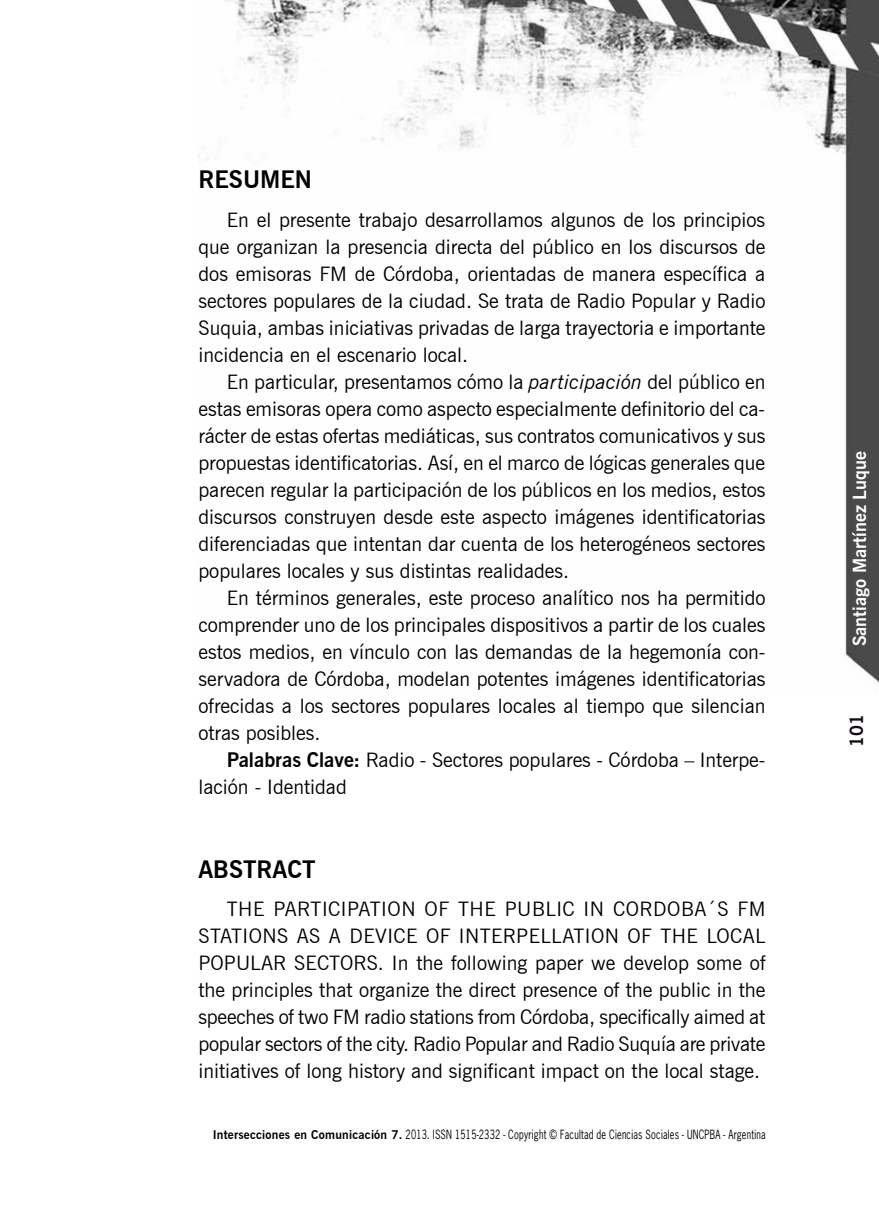
<style>
.page{position:relative;width:879px;height:1219px;background:#fff}
.page>*{position:absolute;margin:0;border:0;box-sizing:border-box;transform-origin:0 0}
.t1{font:700 24px "News Gothic BT";color:#000}
.t2{font:20px/27px "News Gothic BT";color:#000;text-align:justify}
.t3{font:700 18px "News Gothic BT";color:#fff}
.t4{font:700 18px "News Gothic BT";color:#120b15}
.t5{font:12px "News Gothic Cn";letter-spacing:.02em;color:#000}
.s1{font-style:italic}
.s2{font-weight:700}
.s3{font-family:"News Gothic BT";font-weight:700}
</style>
<div class="page">
<img style="left:198px;top:0;width:681px;height:684px">
<p class="t1" style="left:198px;top:165px;width:115px">RESUMEN</p>
<p class="t2" style="left:198px;top:206px;width:568px;text-indent:28px">En el presente trabajo desarrollamos algunos de los principios que organizan la presencia directa del público en los discursos de dos emisoras FM de Córdoba, orientadas de manera específica a sectores populares de la ciudad. Se trata de Radio Popular y Radio Suquia, ambas iniciativas privadas de larga trayectoria e importante incidencia en el escenario local.</p>
<p class="t2" style="left:198px;top:368px;width:568px;text-indent:28px">En particular, presentamos cómo la <span class="s1">participación</span> del público en estas emisoras opera como aspecto especialmente definitorio del ca&shy;rácter de estas ofertas mediáticas, sus contratos comunicativos y sus propuestas identificatorias. Así, en el marco de lógicas generales que parecen regular la participación de los públicos en los medios, estos discursos construyen desde este aspecto imágenes identificatorias diferenciadas que intentan dar cuenta de los heterogéneos sectores populares locales y sus distintas realidades.</p>
<p class="t2" style="left:198px;top:584px;width:568px;text-indent:28px">En términos generales, este proceso analítico nos ha permitido comprender uno de los principales dispositivos a partir de los cuales estos medios, en vínculo con las demandas de la hegemonía con&shy;servadora de Córdoba, modelan potentes imágenes identificatorias ofrecidas a los sectores populares locales al tiempo que silencian otras posibles.</p>
<p class="t2" style="left:198px;top:746px;width:568px;text-indent:28px"><span class="s2">Palabras Clave:</span> Radio - Sectores populares - Córdoba – Interpe&shy;lación - Identidad</p>
<p class="t1" style="left:198px;top:855px;width:119px">ABSTRACT</p>
<p class="t2" style="left:198px;top:895px;width:569px;text-indent:28px">THE PARTICIPATION OF THE PUBLIC IN CORDOBA´S FM STATIONS AS A DEVICE OF INTERPELLATION OF THE LOCAL POPULAR SECTORS. In the following paper we develop some of the principles that organize the direct presence of the public in the speeches of two FM radio stations from Córdoba, specifically aimed at popular sectors of the city. Radio Popular and Radio Suquía are private initiatives of long history and significant impact on the local stage.</p>
<p class="t5" style="left:213px;top:1126px;width:554px"><span class="s3">Intersecciones en Comunicación 7.</span> 2013. ISSN 1515-2332 - Copyright © Facultad de Ciencias Sociales - UNCPBA - Argentina</p>
<p class="t3" style="left:849px;top:646px;width:197px;rotate:-90deg">Santiago Martínez Luque</p>
<p class="t4" style="left:846px;top:747px;width:35px;rotate:-90deg">101</p>
</div>
